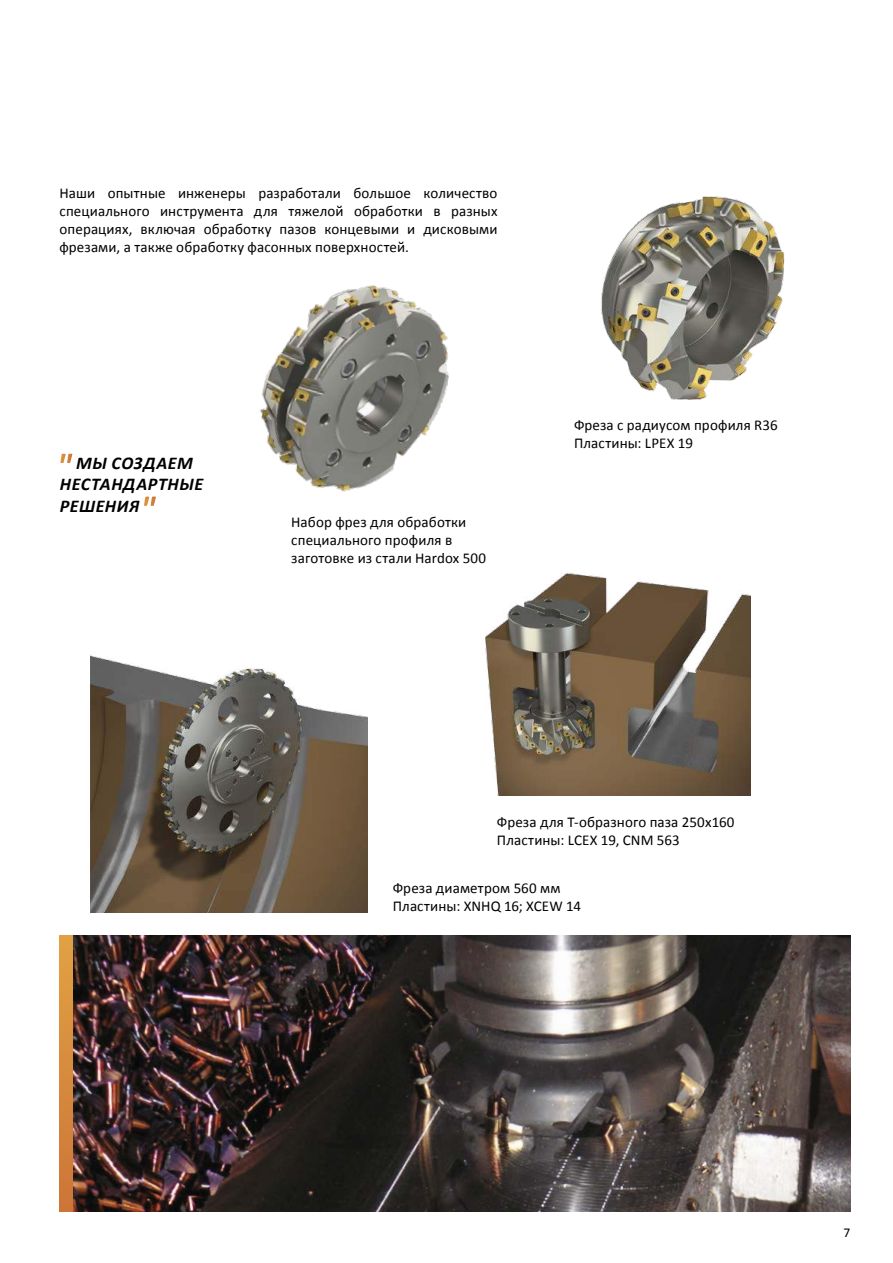
<style>
.page{position:relative;width:893px;height:1263px;background:#fff}
.page>*{position:absolute;margin:0;border:0;box-sizing:border-box;transform-origin:0 0}
.t1{font:italic 700 36px "Calibri";color:#fff}
.t2{font:italic 700 18px/21.6px "Calibri";letter-spacing:.03em;color:#000}
.t3{font:15px/18px "Calibri";letter-spacing:.01em;color:#000}
.t4{font:13.5px "Calibri";color:#000}
.s1{font-size:36px;color:#fff}
</style>
<div class="page">
<img style="left:91px;top:655px;width:276px;height:258px">
<img style="left:485px;top:572px;width:266px;height:223px">
<img style="left:601px;top:196px;width:184px;height:203px">
<img style="left:260px;top:285px;width:189px;height:207px">
<img style="left:72px;top:935px;width:778px;height:277px">
<svg style="left:60px;top:935px;width:12px;height:277px;background:#d68a3d"></svg>
<p class="t3" style="left:60px;top:184px;width:439px;text-align:justify">Наши опытные инженеры разработали большое количество специального инструмента для тяжелой обработки в разных операциях, включая обработку пазов концевыми и дисковыми фрезами, а также обработку фасонных поверхностей.</p>
<h1 class="t1" style="left:56px;top:443px;width:17px">"</h1>
<p class="t2" style="left:60px;top:452px;width:145px;text-indent:16px">МЫ СОЗДАЕМ<br>НЕСТАНДАРТНЫЕ<br>РЕШЕНИЯ<span class="s1">"</span></p>
<p class="t3" style="left:291px;top:513px;width:196px">Набор фрез для обработки специального профиля в заготовке из стали Hardox 500</p>
<p class="t3" style="left:574px;top:416px;width:205px">Фреза с радиусом профиля R36<br>Пластины: LPEX 19</p>
<p class="t3" style="left:497px;top:813px;width:239px">Фреза для Т-образного паза 250x160<br>Пластины: LCEX 19, CNM 563</p>
<p class="t3" style="left:393px;top:879px;width:190px">Фреза диаметром 560 мм<br>Пластины: XNHQ 16; XCEW 14</p>
<p class="t4" style="left:843px;top:1224px;width:8px">7</p>
</div>
